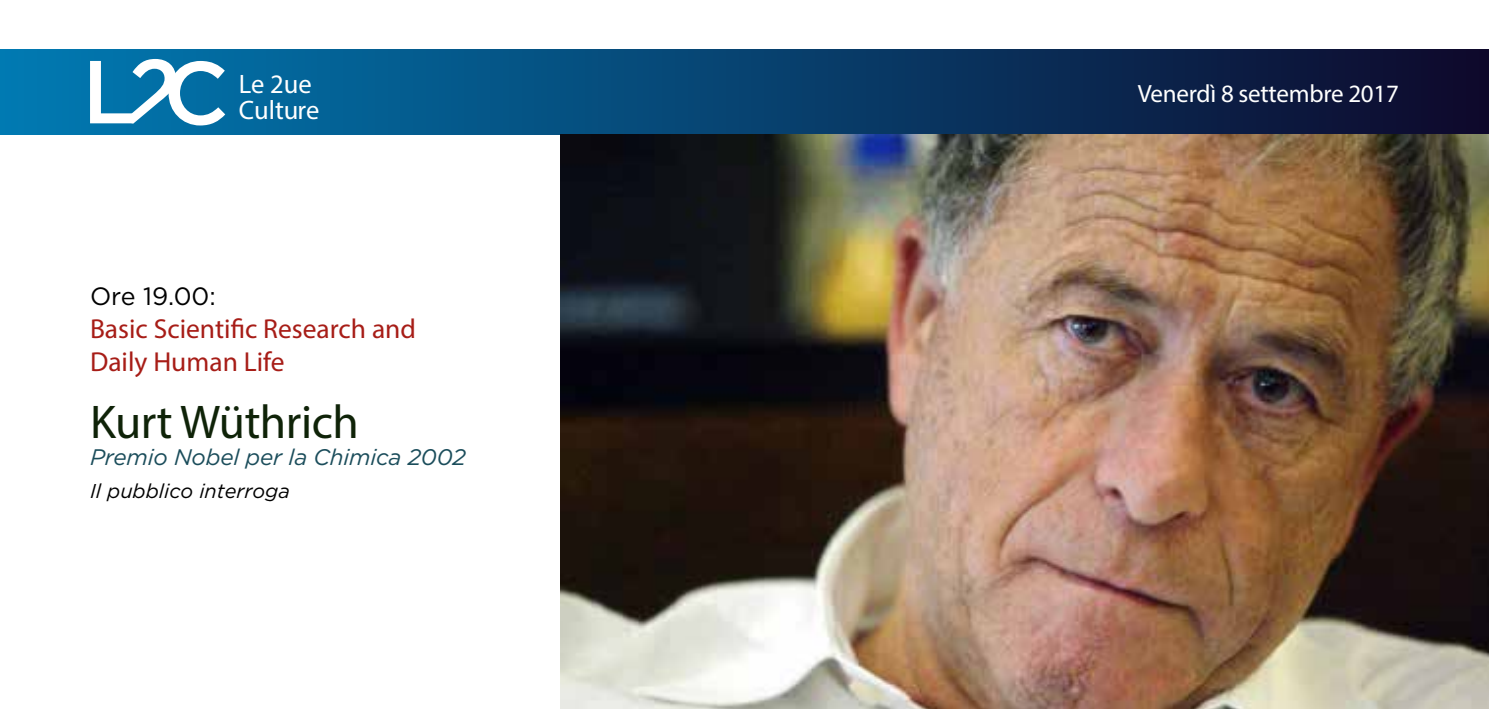
<style>
.page{position:relative;width:1489px;height:709px;background:#fff}
.page>*{position:absolute;margin:0;border:0;box-sizing:border-box;transform-origin:0 0}
.t1{font:47.5px "Myriad Pro";letter-spacing:-.01em;color:#0f2308}
.t2{font:27.5px/33px "Myriad Pro";color:#a71d17}
.t3{font:26.75px/26.8px "Myriad Pro";color:#fff}
.t4{font:25px "Myriad Pro";letter-spacing:-.01em;color:#fff}
.t5{font:25px "Gotham";color:#000}
.t6{font:italic 22.5px "Gotham";letter-spacing:-.01em;color:#1b4d5b}
.t7{font:italic 20px "Gotham";color:#000}
</style>
<div class="page">
<div style="left:0;top:50px;width:1488px;height:85px;background:linear-gradient(to right,#007cb5,#0e092c)"></div>
<svg style="left:90px;top:59px;width:135px;height:66px"></svg>
<img style="left:560px;top:135px;width:928px;height:574px">
<p class="t3" style="left:239px;top:70px;width:82px">Le 2ue<br>Culture</p>
<p class="t5" style="left:90px;top:282px;width:127px">Ore 19.00:</p>
<p class="t2" style="left:90px;top:311px;width:327px">Basic Scientific Research and<br>Daily Human Life</p>
<h1 class="t1" style="left:90px;top:393px;width:270px">Kurt Wüthrich</h1>
<p class="t6" style="left:90px;top:444px;width:377px">Premio Nobel per la Chimica 2002</p>
<p class="t7" style="left:90px;top:480px;width:201px">Il pubblico interroga</p>
<p class="t4" style="left:1137px;top:78px;width:263px">Venerdì 8 settembre 2017</p>
</div>
